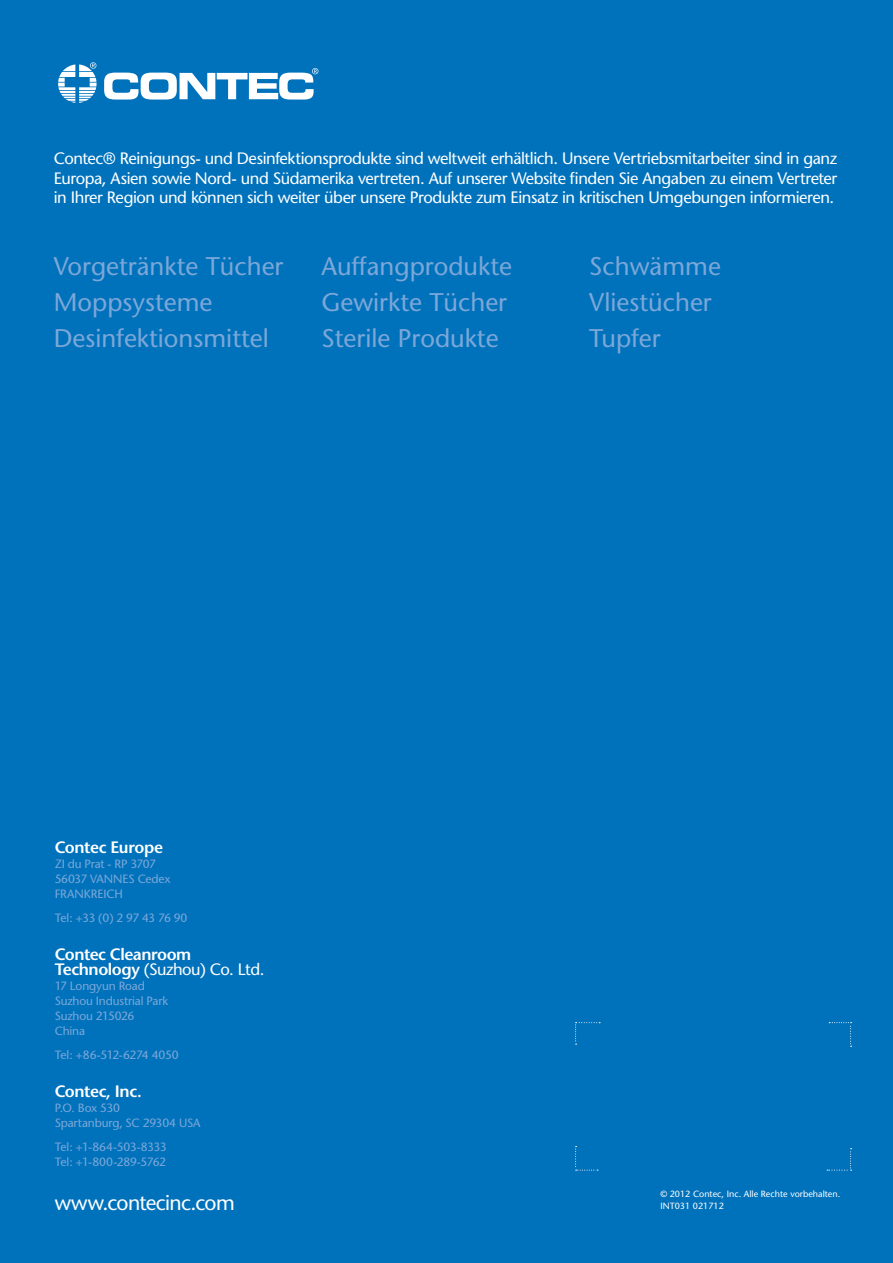
<style>
.page{position:relative;width:893px;height:1263px;background:#fff}
.page>*{position:absolute;margin:0;border:0;box-sizing:border-box;transform-origin:0 0}
.t1{font:25.5px/36px "Stone Sans";color:#7ca7d8}
.t2{font:21px "Stone Sans";letter-spacing:-.035em;color:#fff}
.t3{font:16.5px/19.5px "Stone Sans";letter-spacing:-.025em;color:#fff;text-align:justify}
.t4{font:600 16.5px/15px "Stone Sans";letter-spacing:-.025em;color:#fff}
.t5{font:12px/15px "Stone Sans";letter-spacing:-.015em;color:#7ca7d8}
.t6{font:12px "Stone Sans";letter-spacing:-.06em;color:#7ca7d8}
.t7{font:9px/12px "Stone Sans";color:#fff}
.s1{font-weight:400}
</style>
<div class="page">
<div style="left:0;top:0;width:893px;height:1262px;background:#0072bc"></div>
<svg style="left:104px;top:68px;width:214px;height:31px"></svg>
<svg style="left:58px;top:62px;width:39px;height:41px"></svg>
<svg style="left:575px;top:1022px;width:25px;height:22px"></svg>
<svg style="left:575px;top:1145px;width:23px;height:25px"></svg>
<svg style="left:827px;top:1147px;width:24px;height:23px"></svg>
<svg style="left:829px;top:1022px;width:22px;height:24px"></svg>
<p class="t3" style="left:54px;top:149px;width:785px">Contec® Reinigungs- und Desinfektionsprodukte sind weltweit erhältlich. Unsere Vertriebsmitarbeiter sind in ganz Europa, Asien sowie Nord- und Südamerika vertreten. Auf unserer Website finden Sie Angaben zu einem Vertreter in Ihrer Region und können sich weiter über unsere Produkte zum Einsatz in kritischen Umgebungen informieren.</p>
<h1 class="t1" style="left:54px;top:248px;width:231px">Vorgetränkte Tücher<br>Moppsysteme<br>Desinfektionsmittel</h1>
<h1 class="t1" style="left:321px;top:248px;width:192px">Auffangprodukte<br>Gewirkte Tücher<br>Sterile Produkte</h1>
<h1 class="t1" style="left:589px;top:248px;width:133px">Schwämme<br>Vliestücher<br>Tupfer</h1>
<p class="t4" style="left:55px;top:839px;width:110px">Contec Europe</p>
<p class="t5" style="left:55px;top:856px;width:118px">ZI du Prat - RP 3707<br>56037 VANNES Cedex<br>FRANKREICH</p>
<p class="t6" style="left:55px;top:910px;width:134px">Tel: +33 (0) 2 97 43 76 90</p>
<p class="t4" style="left:55px;top:946px;width:211px">Contec Cleanroom<br>Technology <span class="s1">(Suzhou) Co. Ltd.</span></p>
<p class="t5" style="left:55px;top:978px;width:115px">17 Longyun Road<br>Suzhou Industrial Park<br>Suzhou 215026<br>China</p>
<p class="t5" style="left:55px;top:1046px;width:125px">Tel: +86-512-6274 4050</p>
<p class="t4" style="left:55px;top:1083px;width:89px">Contec, Inc.</p>
<p class="t5" style="left:55px;top:1100px;width:147px">P.O. Box 530<br>Spartanburg, SC 29304 USA</p>
<p class="t5" style="left:55px;top:1138px;width:113px">Tel: +1-864-503-8333<br>Tel: +1-800-289-5762</p>
<p class="t2" style="left:55px;top:1190px;width:182px">www.contecinc.com</p>
<p class="t7" style="left:660px;top:1187px;width:181px">© 2012 Contec, Inc. Alle Rechte vorbehalten.<br>INT031 021712</p>
</div>
